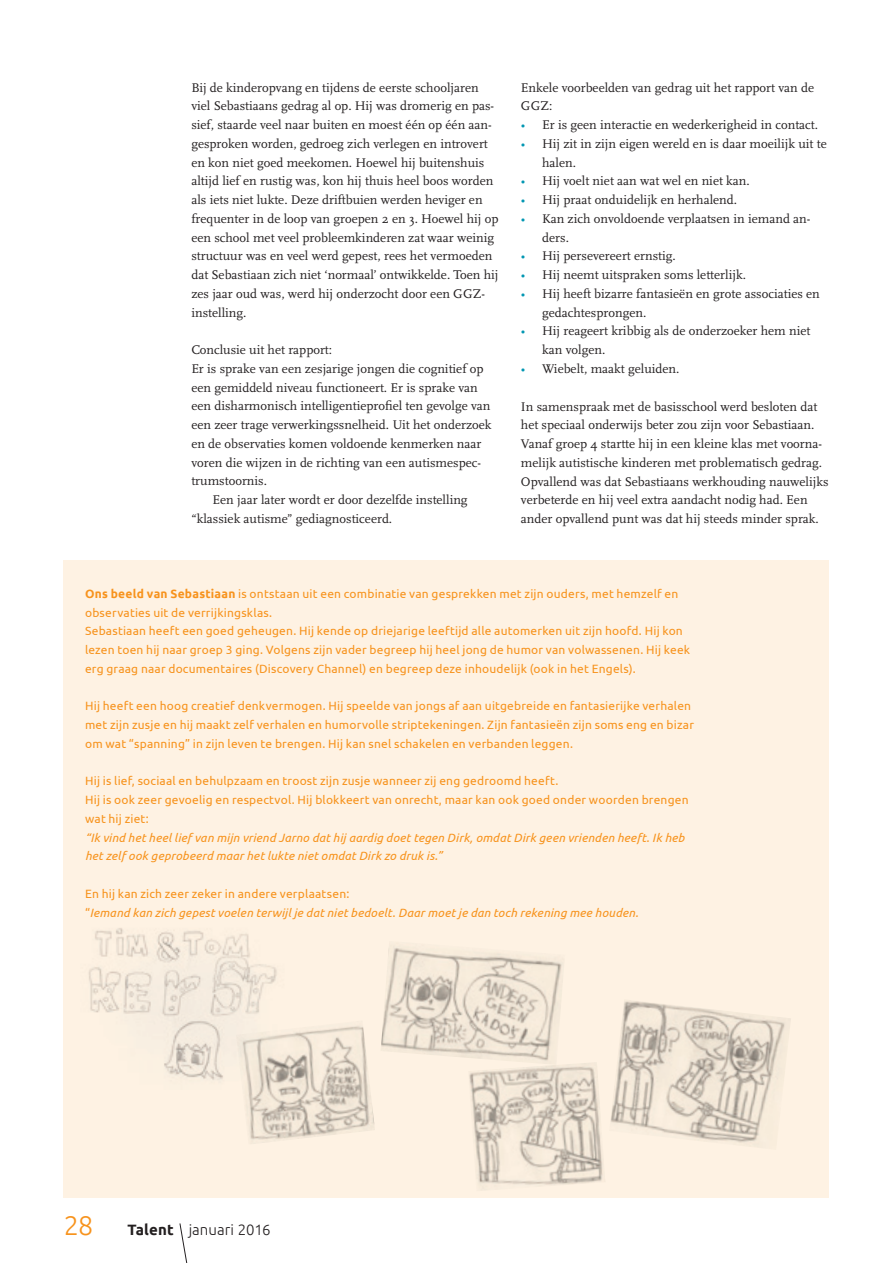
<style>
.page{position:relative;width:893px;height:1263px;background:#fff}
.page>*{position:absolute;margin:0;border:0;box-sizing:border-box;transform-origin:0 0}
.t1{font:300 27px "Ubuntu";color:#f7931d}
.t2{font:300 15px "Ubuntu";color:#231f20}
.t3{font:13.2px/18.8px "Scala OT";color:#231f20}
.t4{font:12px/18.8px "Ubuntu";letter-spacing:.015em;color:#f7931d}
.t5{font:italic 12px/18.8px "Ubuntu";letter-spacing:.015em;color:#f7931d}
.s1{color:#0196b2}
.s2{font-weight:700}
.s3{font-style:normal}
</style>
<div class="page">
<svg style="left:179px;top:1223px;width:9px;height:40px"></svg>
<div style="left:64px;top:560px;width:765px;height:638px;background:#fef2e3"></div>
<img style="left:89px;top:928px;width:188px;height:152px">
<img style="left:236px;top:1020px;width:139px;height:124px">
<img style="left:381px;top:946px;width:182px;height:116px">
<img style="left:469px;top:1063px;width:134px;height:127px">
<img style="left:610px;top:1001px;width:181px;height:146px">
<p class="t3" style="left:191px;top:78px;width:309px">Bij de kinderopvang en tijdens de eerste schooljaren viel Sebastiaans gedrag al op. Hij was dromerig en pas&shy;sief, staarde veel naar buiten en moest één op één aan&shy;gesproken worden, gedroeg zich verlegen en introvert en kon niet goed meekomen. Hoewel hij buitenshuis altijd lief en rustig was, kon hij thuis heel boos worden als iets niet lukte. Deze driftbuien werden heviger en frequenter in de loop van groepen 2 en 3. Hoewel hij op een school met veel probleemkinderen zat waar weinig structuur was en veel werd gepest, rees het vermoeden dat Sebastiaan zich niet ‘normaal’ ontwikkelde. Toen hij zes jaar oud was, werd hij onderzocht door een GGZ&shy;instelling.</p>
<p class="t3" style="left:191px;top:340px;width:142px">Conclusie uit het rapport:</p>
<p class="t3" style="left:191px;top:359px;width:294px">Er is sprake van een zesjarige jongen die cognitief op</p>
<p class="t3" style="left:191px;top:378px;width:288px">een gemiddeld niveau functioneert. Er is sprake van</p>
<p class="t3" style="left:191px;top:397px;width:301px">een disharmonisch intelligentieprofiel ten gevolge van</p>
<p class="t3" style="left:191px;top:415px;width:302px">een zeer trage verwerkingssnelheid. Uit het onderzoek</p>
<p class="t3" style="left:191px;top:434px;width:292px">en de observaties komen voldoende kenmerken naar</p>
<p class="t3" style="left:191px;top:453px;width:291px">voren die wijzen in de richting van een autismespec-</p>
<p class="t3" style="left:191px;top:472px;width:77px">trumstoornis.</p>
<p class="t3" style="left:213px;top:490px;width:257px">Een jaar later wordt er door dezelfde instelling</p>
<p class="t3" style="left:191px;top:509px;width:202px">“klassiek autisme” gediagnosticeerd.</p>
<p class="t3" style="left:521px;top:78px;width:295px">Enkele voorbeelden van gedrag uit het rapport van de<br>GGZ:</p>
<p class="t3" style="left:521px;top:115px;width:299px"><span class="s1">•</span> Er is geen interactie en wederkerigheid in contact.</p>
<p class="t3" style="left:542px;top:134px;width:286px;text-indent:-21px"><span class="s1">•</span> Hij zit in zijn eigen wereld en is daar moeilijk uit te halen.</p>
<p class="t3" style="left:521px;top:172px;width:230px"><span class="s1">•</span> Hij voelt niet aan wat wel en niet kan.</p>
<p class="t3" style="left:521px;top:190px;width:218px"><span class="s1">•</span> Hij praat onduidelijk en herhalend.</p>
<p class="t3" style="left:542px;top:209px;width:270px;text-indent:-21px"><span class="s1">•</span> Kan zich onvoldoende verplaatsen in iemand an&shy;ders.</p>
<p class="t3" style="left:521px;top:247px;width:156px"><span class="s1">•</span> Hij persevereert ernstig.</p>
<p class="t3" style="left:521px;top:266px;width:227px"><span class="s1">•</span> Hij neemt uitspraken soms letterlijk.</p>
<p class="t3" style="left:542px;top:284px;width:279px;text-indent:-21px"><span class="s1">•</span> Hij heeft bizarre fantasieën en grote associaties en gedachtesprongen.</p>
<p class="t3" style="left:542px;top:322px;width:270px;text-indent:-21px"><span class="s1">•</span> Hij reageert kribbig als de onderzoeker hem niet kan volgen.</p>
<p class="t3" style="left:521px;top:359px;width:160px"><span class="s1">•</span> Wiebelt, maakt geluiden.</p>
<p class="t3" style="left:521px;top:397px;width:309px">In samenspraak met de basisschool werd besloten dat het speciaal onderwijs beter zou zijn voor Sebastiaan.<br>Vanaf groep 4 startte hij in een kleine klas met voorna&shy;melijk autistische kinderen met problematisch gedrag.<br>Opvallend was dat Sebastiaans werkhouding nauwelijks verbeterde en hij veel extra aandacht nodig had. Een ander opvallend punt was dat hij steeds minder sprak.</p>
<p class="t4" style="left:85px;top:584px;width:607px"><span class="s2">Ons beeld van Sebastiaan</span> is ontstaan uit een combinatie van gesprekken met zijn ouders, met hemzelf en observaties uit de verrijkingsklas.<br>Sebastiaan heeft een goed geheugen. Hij kende op driejarige leeftijd alle automerken uit zijn hoofd. Hij kon lezen toen hij naar groep 3 ging. Volgens zijn vader begreep hij heel jong de humor van volwassenen. Hij keek erg graag naar documentaires (Discovery Channel) en begreep deze inhoudelijk (ook in het Engels).</p>
<p class="t4" style="left:85px;top:696px;width:610px">Hij heeft een hoog creatief denkvermogen. Hij speelde van jongs af aan uitgebreide en fantasierijke verhalen met zijn zusje en hij maakt zelf verhalen en humorvolle striptekeningen. Zijn fantasieën zijn soms eng en bizar om wat “spanning” in zijn leven te brengen. Hij kan snel schakelen en verbanden leggen.</p>
<p class="t4" style="left:85px;top:771px;width:605px">Hij is lief, sociaal en behulpzaam en troost zijn zusje wanneer zij eng gedroomd heeft.<br>Hij is ook zeer gevoelig en respectvol. Hij blokkeert van onrecht, maar kan ook goed onder woorden brengen wat hij ziet:</p>
<p class="t5" style="left:85px;top:827px;width:601px">“Ik vind het heel lief van mijn vriend Jarno dat hij aardig doet tegen Dirk, omdat Dirk geen vrienden heeft. Ik heb het zelf ook geprobeerd maar het lukte niet omdat Dirk zo druk is.”</p>
<p class="t5" style="left:85px;top:884px;width:555px"><span class="s3">En hij kan zich zeer zeker in andere verplaatsen:<br>“</span>Iemand kan zich gepest voelen terwijl je dat niet bedoelt. Daar moet je dan toch rekening mee houden.</p>
<h1 class="t1" style="left:64px;top:1209px;width:31px">28</h1>
<p class="t2" style="left:128px;top:1221px;width:144px"><span class="s2">Talent</span> januari 2016</p>
</div>
